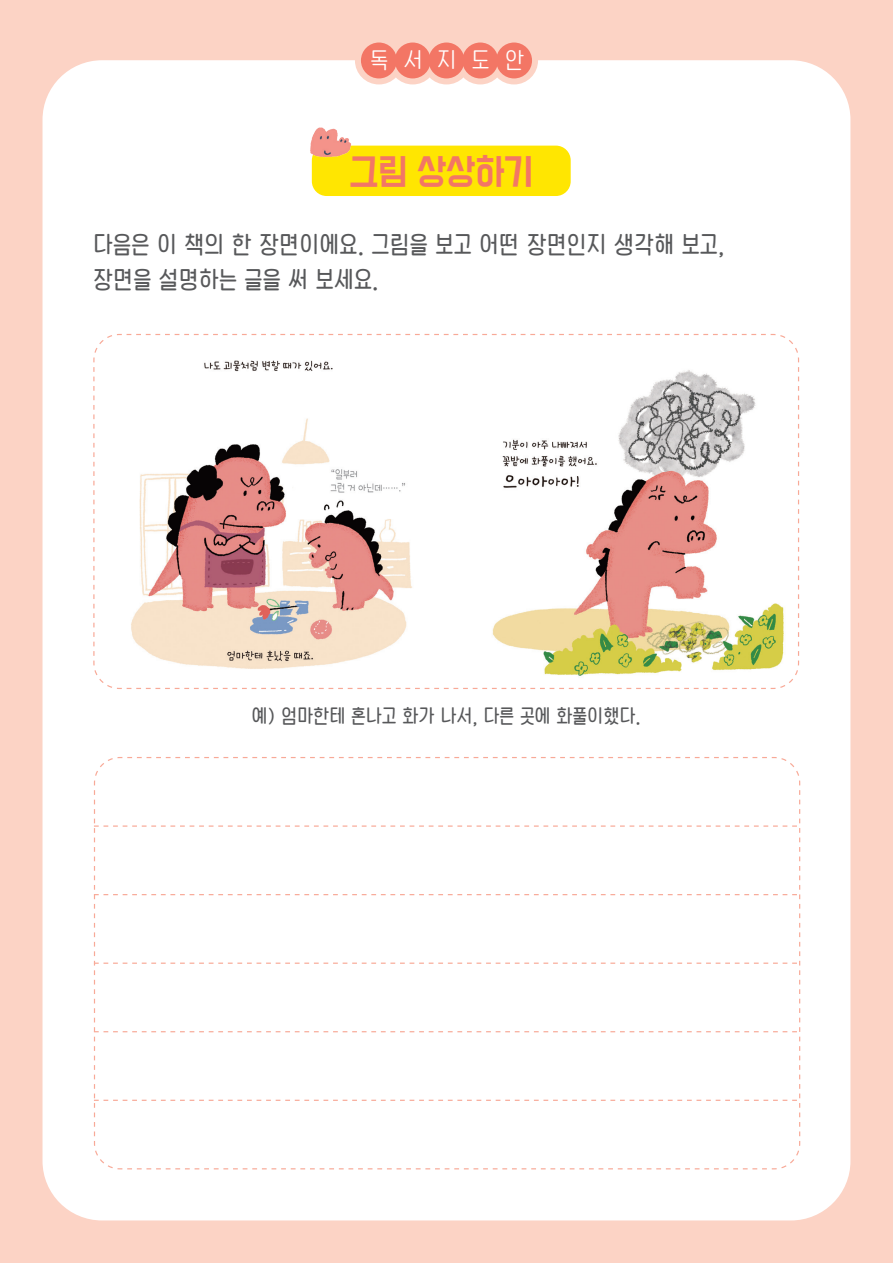
<style>
.page{position:relative;width:893px;height:1263px;background:#fcd3c5}
.page>*{position:absolute;margin:0;border:0;box-sizing:border-box;transform-origin:0 0}
.t1{font:32.55px "BM Do Hyeon OTF";letter-spacing:-.02em;color:#f37665;scale:.95 1}
.t2{font:24px/34.5px "OT Gongjungjeonhwa R";letter-spacing:.04em;color:#57585a;scale:.95 1}
.t3{font:22.5px "OT Gongjungjeonhwa L";letter-spacing:.7em;color:#fff}
.t4{font:19.5px "OT Gongjungjeonhwa R";letter-spacing:.03em;color:#57585a;scale:.95 1}
</style>
<div class="page">
<div style="left:43px;top:60px;width:807px;height:1160px;background:#fff;border-radius:60px"></div>
<div style="left:355px;top:37px;width:48px;height:47px;border:12px solid #fcd3c5;border-radius:50%"></div>
<div style="left:389px;top:37px;width:48px;height:47px;border:12px solid #fcd3c5;border-radius:50%"></div>
<div style="left:422px;top:37px;width:48px;height:47px;border:12px solid #fcd3c5;border-radius:50%"></div>
<div style="left:456px;top:37px;width:48px;height:47px;border:12px solid #fcd3c5;border-radius:50%"></div>
<div style="left:490px;top:37px;width:48px;height:47px;border:12px solid #fcd3c5;border-radius:50%"></div>
<div style="left:361px;top:43px;width:36px;height:35px;background:#f37665;border-radius:50%"></div>
<div style="left:395px;top:43px;width:36px;height:35px;background:#f37665;border-radius:50%"></div>
<div style="left:428px;top:43px;width:36px;height:35px;background:#f37665;border-radius:50%"></div>
<div style="left:462px;top:43px;width:36px;height:35px;background:#f37665;border-radius:50%"></div>
<div style="left:496px;top:43px;width:36px;height:35px;background:#f37665;border-radius:50%"></div>
<svg style="left:93px;top:333px;width:707px;height:356px"></svg>
<div style="left:312px;top:146px;width:259px;height:50px;background:#ffe601;border-radius:15px"></div>
<svg style="left:93px;top:757px;width:708px;height:413px"></svg>
<img style="left:310px;top:127px;width:45px;height:34px">
<svg style="left:94px;top:788px;width:706px;height:350px"></svg>
<p class="t3" style="left:371px;top:49px;width:155px">독서지도안</p>
<h1 class="t1" style="left:349px;top:155px;width:195px">그림 상상하기</h1>
<p class="t2" style="left:94px;top:228px;width:665px">다음은 이 책의 한 장면이에요. 그림을 보고 어떤 장면인지 생각해 보고, 장면을 설명하는 글을 써 보세요.</p>
<p class="t4" style="left:252px;top:706px;width:411px">예) 엄마한테 혼나고 화가 나서, 다른 곳에 화풀이했다.</p>
</div>
